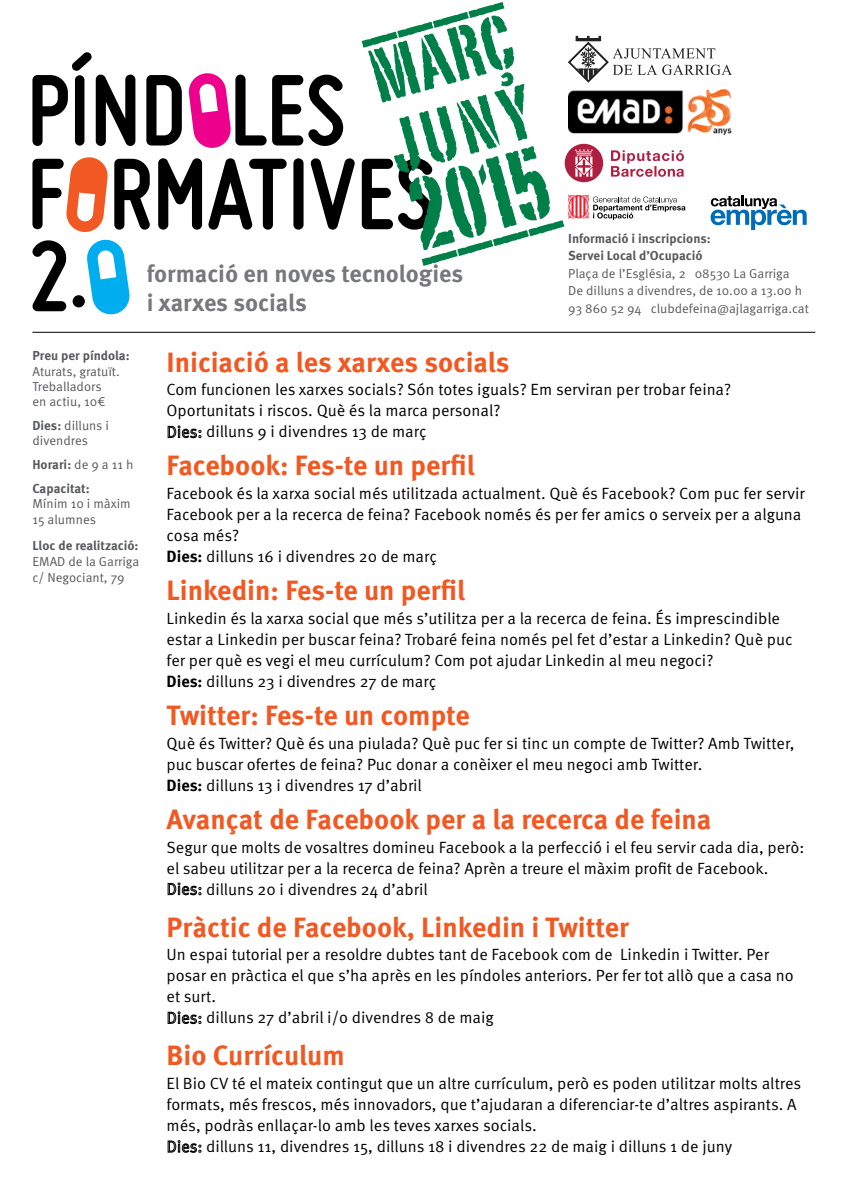
<style>
.page{position:relative;width:842px;height:1191px;background:#fff}
.page>*{position:absolute;margin:0;border:0;box-sizing:border-box;transform-origin:0 0}
.t1{font:700 27.9px "Meta Pro";color:#f15822}
.t2{font:700 24px/29px "Meta Pro";letter-spacing:-.005em;color:#77787b}
.t3{font:16.2px/21px "Meta Pro";color:#000}
.t4{font:13px/15.3px "Meta Pro";color:#58595b}
.t5{font:700 13px/23.8px "Meta Pro";color:#58595b}
.s1{font-weight:700}
.s2{font-weight:400}
</style>
<div class="page">
<svg style="left:158px;top:158px;width:44px;height:72px"></svg>
<svg style="left:208px;top:158px;width:79px;height:72px"></svg>
<div style="left:293px;top:158px;width:11px;height:72px;background:#000;border-radius:5px"></div>
<svg style="left:310px;top:158px;width:45px;height:72px"></svg>
<svg style="left:32px;top:52px;width:103px;height:94px"></svg>
<svg style="left:146px;top:75px;width:36px;height:70px"></svg>
<svg style="left:188px;top:73px;width:156px;height:75px"></svg>
<svg style="left:32px;top:157px;width:118px;height:158px"></svg>
<div style="left:73px;top:295px;width:12px;height:12px;background:#000;border-radius:50%"></div>
<hr style="left:32px;top:332px;width:783px;height:1px;background:#000">
<svg style="left:167px;top:425px;width:34px;height:14px"></svg>
<svg style="left:167px;top:882px;width:34px;height:14px"></svg>
<svg style="left:167px;top:1011px;width:34px;height:13px"></svg>
<svg style="left:167px;top:1140px;width:34px;height:13px"></svg>
<svg style="left:362px;top:2px;width:445px;height:264px"></svg>
<h2 class="t2" style="left:147px;top:260px;width:318px">formació en noves tecnologies i xarxes socials</h2>
<p class="t5" style="left:568px;top:230px;width:144px;line-height:17.4px">Informació i inscripcions:<br>Servei Local d’Ocupació</p>
<p class="t4" style="left:568px;top:265px;width:242px;line-height:17.4px">Plaça de l’Església, 2 08530 La Garriga<br>De dilluns a divendres, de 10.00 a 13.00 h<br>93 860 52 94 clubdefeina@ajlagarriga.cat</p>
<p class="t5" style="left:32px;top:344px;width:99px">Preu per píndola:</p>
<p class="t4" style="left:32px;top:364px;width:89px">Aturats, gratuït.<br>Treballadors<br>en actiu, 10€</p>
<p class="t4" style="left:32px;top:418px;width:78px"><span class="s1">Dies:</span> dilluns i divendres</p>
<p class="t5" style="left:32px;top:453px;width:102px">Horari: <span class="s2">de 9 a 11 h<br></span>Capacitat:</p>
<p class="t4" style="left:32px;top:496px;width:100px">Mínim 10 i màxim<br>15 alumnes</p>
<p class="t5" style="left:32px;top:534px;width:108px">Lloc de realització:</p>
<p class="t4" style="left:32px;top:553px;width:108px;line-height:16.7px">EMAD de la Garriga c/ Negociant, 79</p>
<h1 class="t1" style="left:167px;top:344px;width:344px">Iniciació a les xarxes socials</h1>
<p class="t3" style="left:167px;top:380px;width:566px">Com funcionen les xarxes socials? Són totes iguals? Em serviran per trobar feina?</p>
<p class="t3" style="left:167px;top:401px;width:335px">Oportunitats i riscos. Què és la marca personal?</p>
<p class="t3" style="left:206px;top:422px;width:222px">dilluns 9 i divendres 13 de març</p>
<h1 class="t1" style="left:167px;top:448px;width:310px">Facebook: Fes-te un perfil</h1>
<p class="t3" style="left:167px;top:483px;width:640px">Facebook és la xarxa social més utilitzada actualment. Què és Facebook? Com puc fer servir Facebook per a la recerca de feina? Facebook només és per fer amics o serveix per a alguna cosa més?<br><span class="s1">Dies:</span> dilluns 16 i divendres 20 de març</p>
<h1 class="t1" style="left:167px;top:573px;width:300px">Linkedin: Fes-te un perfil</h1>
<p class="t3" style="left:167px;top:608px;width:628px">Linkedin és la xarxa social que més s’utilitza per a la recerca de feina. És imprescindible estar a Linkedin per buscar feina? Trobaré feina només pel fet d’estar a Linkedin? Què puc fer per què es vegi el meu currículum? Com pot ajudar Linkedin al meu negoci?<br><span class="s1">Dies:</span> dilluns 23 i divendres 27 de març</p>
<h1 class="t1" style="left:167px;top:697px;width:305px">Twitter: Fes-te un compte</h1>
<p class="t3" style="left:167px;top:733px;width:630px">Què és Twitter? Què és una piulada? Què puc fer si tinc un compte de Twitter? Amb Twitter, puc buscar ofertes de feina? Puc donar a conèixer el meu negoci amb Twitter.<br><span class="s1">Dies:</span> dilluns 13 i divendres 17 d’abril</p>
<h1 class="t1" style="left:167px;top:801px;width:546px">Avançat de Facebook per a la recerca de feina</h1>
<p class="t3" style="left:167px;top:837px;width:639px">Segur que molts de vosaltres domineu Facebook a la perfecció i el feu servir cada dia, però:</p>
<p class="t3" style="left:167px;top:858px;width:603px">el sabeu utilitzar per a la recerca de feina? Aprèn a treure el màxim profit de Facebook.</p>
<p class="t3" style="left:206px;top:879px;width:223px">dilluns 20 i divendres 24 d’abril</p>
<h1 class="t1" style="left:167px;top:909px;width:464px">Pràctic de Facebook, Linkedin i Twitter</h1>
<p class="t3" style="left:167px;top:944px;width:604px">Un espai tutorial per a resoldre dubtes tant de Facebook com de Linkedin i Twitter. Per</p>
<p class="t3" style="left:167px;top:965px;width:629px">posar en pràctica el que s’ha après en les píndoles anteriors. Per fer tot allò que a casa no</p>
<p class="t3" style="left:167px;top:986px;width:51px">et surt.</p>
<p class="t3" style="left:206px;top:1007px;width:289px">dilluns 27 d’abril i/o divendres 8 de maig</p>
<h1 class="t1" style="left:167px;top:1038px;width:180px">Bio Currículum</h1>
<p class="t3" style="left:167px;top:1073px;width:636px">El Bio CV té el mateix contingut que un altre currículum, però es poden utilitzar molts altres</p>
<p class="t3" style="left:167px;top:1094px;width:632px">formats, més frescos, més innovadors, que t’ajudaran a diferenciar-te d’altres aspirants. A</p>
<p class="t3" style="left:167px;top:1115px;width:372px">més, podràs enllaçar-lo amb les teves xarxes socials.</p>
<p class="t3" style="left:206px;top:1136px;width:527px">dilluns 11, divendres 15, dilluns 18 i divendres 22 de maig i dilluns 1 de juny</p>
</div>
